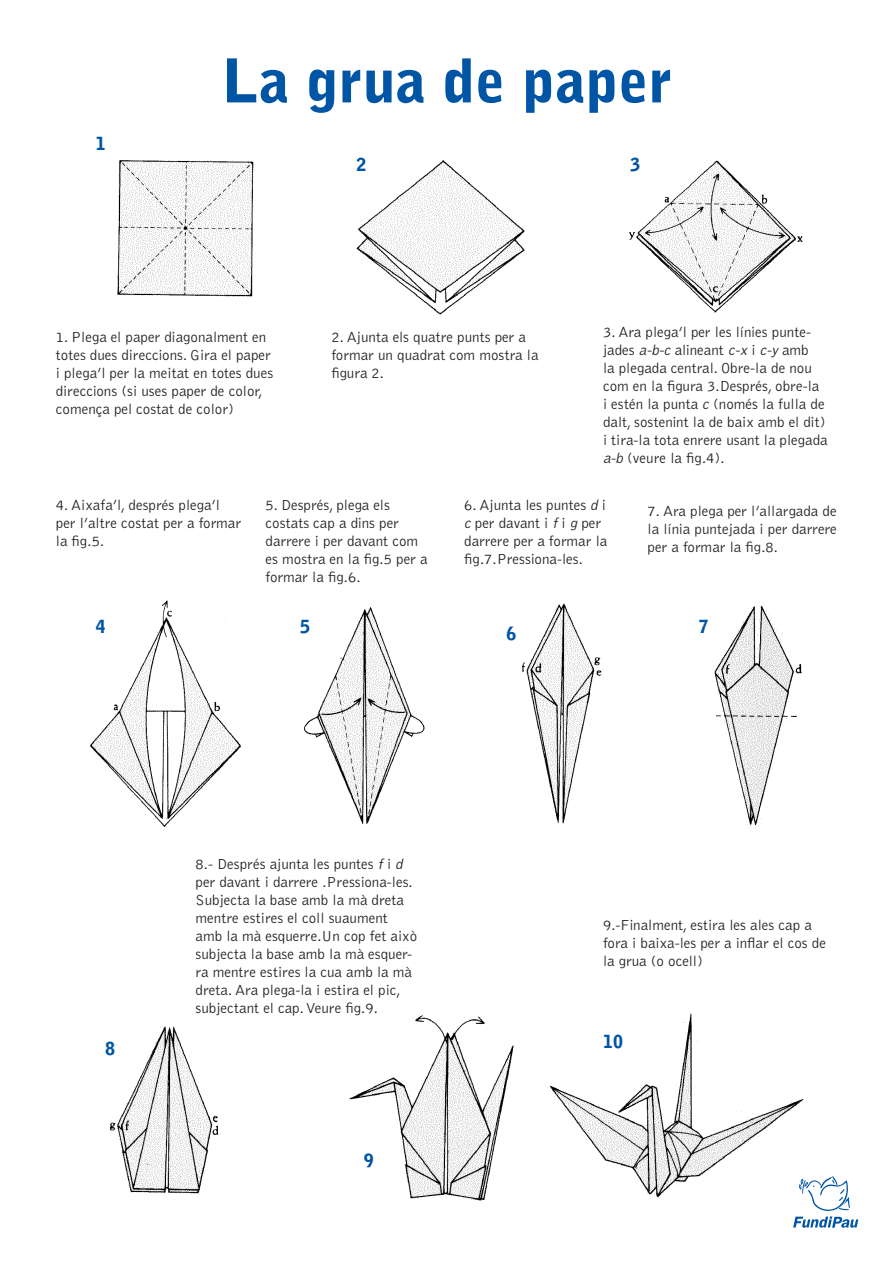
<style>
.page{position:relative;width:893px;height:1263px;background:#fff}
.page>*{position:absolute;margin:0;border:0;box-sizing:border-box;transform-origin:0 0}
.t1{font:900 60px "Bell Gothic";color:#0155a5}
.t2{font:900 18px "Bell Gothic";color:#0155a5}
.t3{font:300 15px/18px "Bell Gothic";color:#231f20}
.s1{font-style:italic}
</style>
<div class="page">
<img style="left:117px;top:159px;width:137px;height:138px">
<img style="left:356px;top:160px;width:169px;height:155px">
<img style="left:629px;top:160px;width:174px;height:153px">
<img style="left:90px;top:600px;width:151px;height:227px">
<img style="left:304px;top:607px;width:121px;height:217px">
<img style="left:521px;top:603px;width:81px;height:221px">
<img style="left:714px;top:602px;width:88px;height:225px">
<img style="left:110px;top:1026px;width:109px;height:168px">
<img style="left:349px;top:1015px;width:165px;height:186px">
<img style="left:550px;top:1013px;width:254px;height:185px">
<svg style="left:793px;top:1176px;width:65px;height:52px"></svg>
<p class="t2" style="left:96px;top:133px;width:12px">1</p>
<p class="t1" style="left:222px;top:46px;width:451px">La grua de paper</p>
<p class="t2" style="left:357px;top:154px;width:12px">2</p>
<p class="t2" style="left:631px;top:154px;width:12px">3</p>
<p class="t3" style="left:56px;top:328px;width:219px">1. Plega el paper diagonalment en totes dues direccions. Gira el paper i plega’l per la meitat en totes dues direccions (si uses paper de color, comença pel costat de color)</p>
<p class="t3" style="left:331px;top:328px;width:209px">2. Ajunta els quatre punts per a formar un quadrat com mostra la figura 2.</p>
<p class="t3" style="left:603px;top:323px;width:226px">3. Ara plega’l per les línies punte&shy;jades <span class="s1">a-b-c</span> alineant <span class="s1">c-x</span> i <span class="s1">c-y</span> amb<br>la plegada central. Obre-la de nou com en la figura 3.Després, obre-la<br>i estén la punta <span class="s1">c</span> (només la fulla de dalt, sostenint la de baix amb el dit) i tira-la tota enrere usant la plegada <span class="s1">a-b</span> (veure la fig.4).</p>
<p class="t3" style="left:56px;top:496px;width:187px">4. Aixafa’l, després plega’l per l’altre costat per a formar la fig.5.</p>
<p class="t3" style="left:266px;top:496px;width:163px">5. Després, plega els costats cap a dins per darrere i per davant com es mostra en la fig.5 per a formar la fig.6.</p>
<p class="t3" style="left:464px;top:496px;width:145px">6. Ajunta les puntes <span class="s1">d</span> i <span class="s1">c</span> per davant i <span class="s1">f</span>i <span class="s1">g</span> per darrere per a formar la fig.7.Pressiona-les.</p>
<p class="t3" style="left:648px;top:503px;width:191px;text-align:justify">7. Ara plega per l’allargada de la línia puntejada i per darrere per a formar la fig.8.</p>
<p class="t2" style="left:96px;top:616px;width:12px">4</p>
<p class="t2" style="left:300px;top:616px;width:12px">5</p>
<p class="t2" style="left:105px;top:1038px;width:12px">8</p>
<p class="t3" style="left:196px;top:855px;width:223px">8.- Després ajunta les puntes <span class="s1">f</span>i <span class="s1">d </span>per davant i darrere .Pressiona-les.<br>Subjecta la base amb la mà dreta mentre estires el coll suaument amb la mà esquerre.Un cop fet això subjecta la base amb la mà esquer&shy;ra mentre estires la cua amb la mà dreta. Ara plega-la i estira el pic, subjectant el cap. Veure fig.9.</p>
<p class="t2" style="left:364px;top:1150px;width:12px">9</p>
<p class="t2" style="left:506px;top:623px;width:12px">6</p>
<p class="t2" style="left:698px;top:616px;width:12px">7</p>
<p class="t3" style="left:603px;top:916px;width:225px">9.-Finalment, estira les ales cap a fora i baixa-les per a inflar el cos de la grua (o ocell)</p>
<p class="t2" style="left:603px;top:1031px;width:22px">10</p>
</div>
